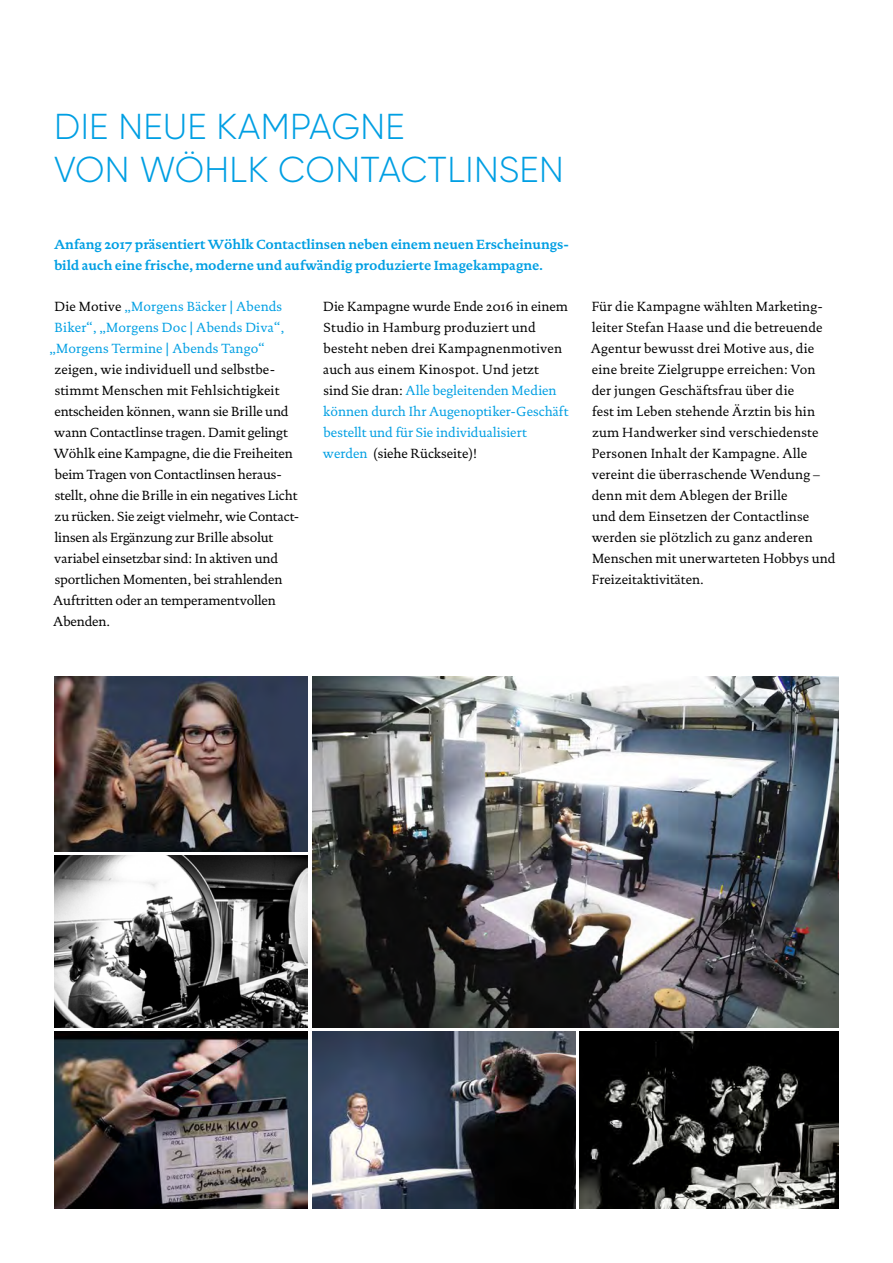
<style>
.page{position:relative;width:893px;height:1263px;background:#fff}
.page>*{position:absolute;margin:0;border:0;box-sizing:border-box;transform-origin:0 0}
.t1{font:300 36px/43.2px "Gilroy";letter-spacing:.01em;color:#009fe3}
.t2{font:13.5px/21px "DTL Documenta ST";color:#000}
.t3{font:700 13.5px/21px "DTL Documenta ST";letter-spacing:-.01em;color:#009fe3}
.t4{font:13.5px "DTL Documenta ST";letter-spacing:.01em;color:#009fe3}
.s1{color:#000}
.s2{color:#009fe3}
</style>
<div class="page">
<img style="left:54px;top:856px;width:254px;height:171px">
<img style="left:54px;top:1031px;width:254px;height:178px">
<img style="left:54px;top:676px;width:254px;height:176px">
<img style="left:580px;top:1031px;width:259px;height:178px">
<img style="left:312px;top:1031px;width:264px;height:178px">
<img style="left:312px;top:676px;width:527px;height:351px">
<h1 class="t1" style="left:54px;top:105px;width:511px">DIE NEUE KAMPAGNE<br>VON WÖHLK CONTACTLINSEN</h1>
<p class="t3" style="left:54px;top:233px;width:517px">Anfang 2017 präsentiert Wöhlk Contactlinsen neben einem neuen Erscheinungs&shy;bild auch eine frische, moderne und aufwändig produzierte Imagekampagne.</p>
<p class="t4" style="left:55px;top:298px;width:229px"><span class="s1">Die Motive</span> „Morgens Bäcker | Abends</p>
<p class="t4" style="left:55px;top:319px;width:231px">Biker“, „Morgens Doc | Abends Diva“,</p>
<p class="t4" style="left:50px;top:340px;width:217px">„Morgens Termine | Abends Tango“</p>
<p class="t2" style="left:53px;top:359px;width:248px">zeigen, wie individuell und selbstbe&shy;stimmt Menschen mit Fehlsichtigkeit entscheiden können, wann sie Brille und wann Contactlinse tragen. Damit gelingt Wöhlk eine Kampagne, die die Freiheiten beim Tragen von Contactlinsen heraus&shy;stellt, ohne die Brille in ein negatives Licht zu rücken. Sie zeigt vielmehr, wie Contact&shy;linsen als Ergänzung zur Brille absolut variabel einsetzbar sind: In aktiven und sportlichen Momenten, bei strahlenden Auftritten oder an temperamentvollen Abenden.</p>
<p class="t2" style="left:323px;top:296px;width:247px">Die Kampagne wurde Ende 2016 in einem Studio in Hamburg produziert und besteht neben drei Kampagnenmotiven auch aus einem Kinospot. Und jetzt<br>sind Sie dran: <span class="s2">Alle begleitenden Medien können durch Ihr Augenoptiker-Geschäft bestellt und für Sie individualisiert werden</span> (siehe Rückseite)!</p>
<p class="t2" style="left:591px;top:296px;width:246px">Für die Kampagne wählten Marketing&shy;leiter Stefan Haase und die betreuende Agentur bewusst drei Motive aus, die eine breite Zielgruppe erreichen: Von der jungen Geschäftsfrau über die<br>fest im Leben stehende Ärztin bis hin zum Handwerker sind verschiedenste Personen Inhalt der Kampagne. Alle vereint die überraschende Wendung – denn mit dem Ablegen der Brille<br>und dem Einsetzen der Contactlinse werden sie plötzlich zu ganz anderen Menschen mit unerwarteten Hobbys und Freizeitaktivitäten.</p>
</div>
